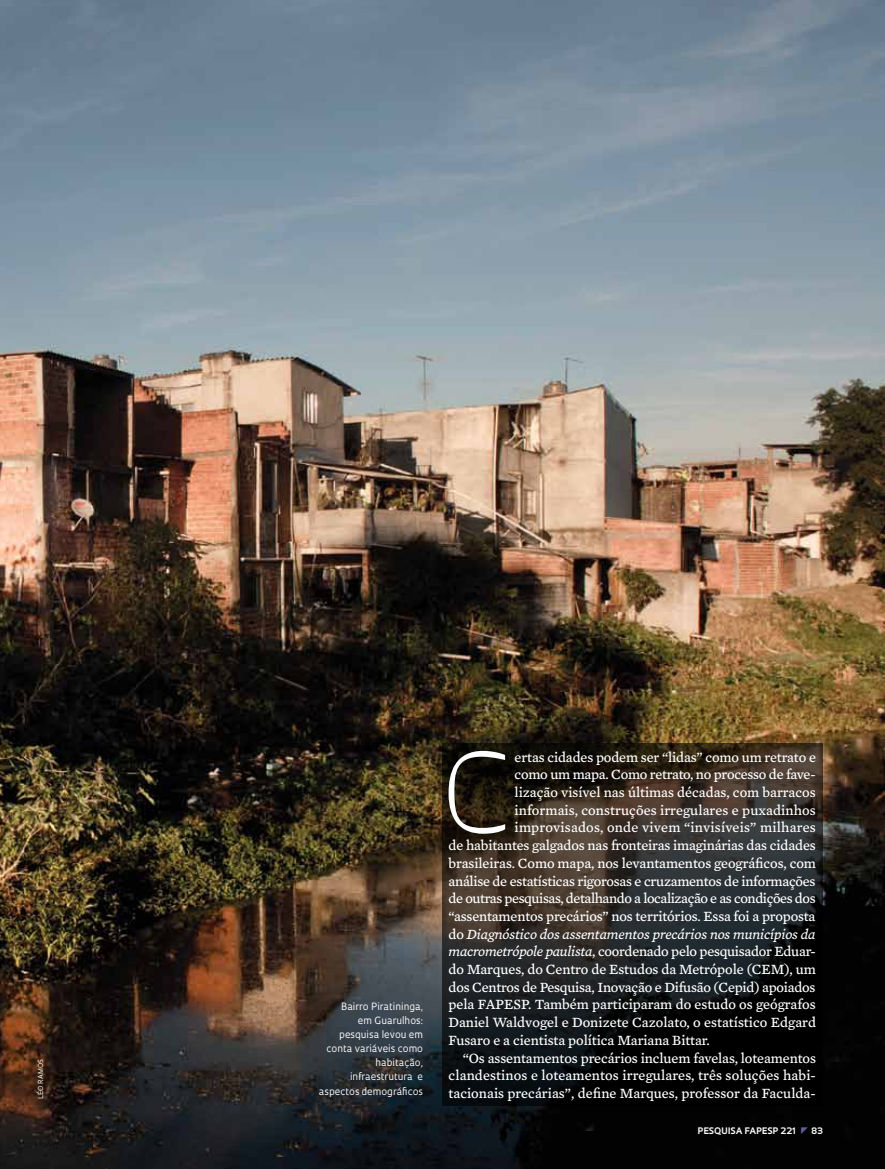
<style>
.page{position:relative;width:885px;height:1169px;background:#fff}
.page>*{position:absolute;margin:0;border:0;box-sizing:border-box;transform-origin:0 0}
.t1{font:300 106.65px "Oculum";color:#fff}
.t2{font:14.4px "Mercury Text G4";letter-spacing:-.005em;color:#fff}
.t3{font:14.4px "Mercury Text G4";letter-spacing:-.03em;color:#fff}
.t4{font:italic 14.4px "Mercury Text G4";letter-spacing:-.01em;color:#fff}
.t5{font:14.4px "Mercury Text G4";letter-spacing:.015em;color:#fff}
.t6{font:9.75px/14.1px "Oculum";color:#fff;text-align:right}
.t7{font:700 8.7px "Oculum";letter-spacing:.01em;color:#fff}
.t8{font:6.75px "Oculum";letter-spacing:.02em;color:#fff}
.s1{font-style:normal}
.s2{font-style:italic}
</style>
<div class="page">
<img style="left:0;top:0;width:885px;height:1168px">
<svg style="left:442px;top:744px;width:381px;height:362px;background:#211f1d"></svg>
<svg style="left:801px;top:1126px;width:7px;height:7px"></svg>
<p class="t8" style="left:36px;top:1098px;width:42px;rotate:-90deg">léo ramos</p>
<p class="t6" style="left:319px;top:998px;width:106px">Bairro Piratininga,<br>em Guarulhos: pesquisa levou em conta variáveis como habitação, infraestrutura e aspectos demográficos</p>
<h1 class="t1" style="left:442px;top:719px;width:70px">C</h1>
<p class="t2" style="left:515px;top:746px;width:303px">ertas cidades podem ser “lidas” como um retrato e</p>
<p class="t2" style="left:515px;top:764px;width:303px">como um mapa. Como retrato, no processo de fave-</p>
<p class="t2" style="left:515px;top:781px;width:303px">lização visível nas últimas décadas, com barracos</p>
<p class="t2" style="left:515px;top:799px;width:303px">informais, construções irregulares e puxadinhos</p>
<p class="t5" style="left:515px;top:817px;width:303px">improvisados, onde vivem “invisíveis” milhares</p>
<p class="t2" style="left:449px;top:834px;width:369px">de habitantes galgados nas fronteiras imaginárias das cidades</p>
<p class="t2" style="left:449px;top:852px;width:369px">brasileiras. Como mapa, nos levantamentos geográficos, com</p>
<p class="t2" style="left:449px;top:870px;width:369px">análise de estatísticas rigorosas e cruzamentos de informações</p>
<p class="t3" style="left:449px;top:888px;width:369px">de outras pesquisas, detalhando a localização e as condições dos</p>
<p class="t2" style="left:449px;top:905px;width:368px">“assentamentos precários” nos territórios. Essa foi a proposta</p>
<p class="t4" style="left:449px;top:923px;width:368px"><span class="s1">do</span> Diagnóstico dos assentamentos precários nos municípios da</p>
<p class="t2" style="left:449px;top:941px;width:369px"><span class="s2">macrometrópole paulista</span>, coordenado pelo pesquisador Eduar-</p>
<p class="t2" style="left:449px;top:958px;width:369px">do Marques, do Centro de Estudos da Metrópole (CEM), um</p>
<p class="t2" style="left:449px;top:976px;width:368px">dos Centros de Pesquisa, Inovação e Difusão (Cepid) apoiados</p>
<p class="t2" style="left:449px;top:994px;width:369px">pela FAPESP. Também participaram do estudo os geógrafos</p>
<p class="t2" style="left:449px;top:1011px;width:369px">Daniel Waldvogel e Donizete Cazolato, o estatístico Edgard</p>
<p class="t2" style="left:449px;top:1029px;width:263px">Fusaro e a cientista política Mariana Bittar.</p>
<p class="t2" style="left:463px;top:1047px;width:355px">“Os assentamentos precários incluem favelas, loteamentos</p>
<p class="t2" style="left:449px;top:1064px;width:369px">clandestinos e loteamentos irregulares, três soluções habi-</p>
<p class="t2" style="left:449px;top:1082px;width:369px">tacionais precárias”, define Marques, professor da Faculda-</p>
<p class="t7" style="left:698px;top:1124px;width:30px">pESQUISA</p>
<p class="t7" style="left:745px;top:1124px;width:12px">FAPESP</p>
<p class="t7" style="left:781px;top:1124px;width:17px">221</p>
<p class="t7" style="left:811px;top:1124px;width:14px">83</p>
</div>
